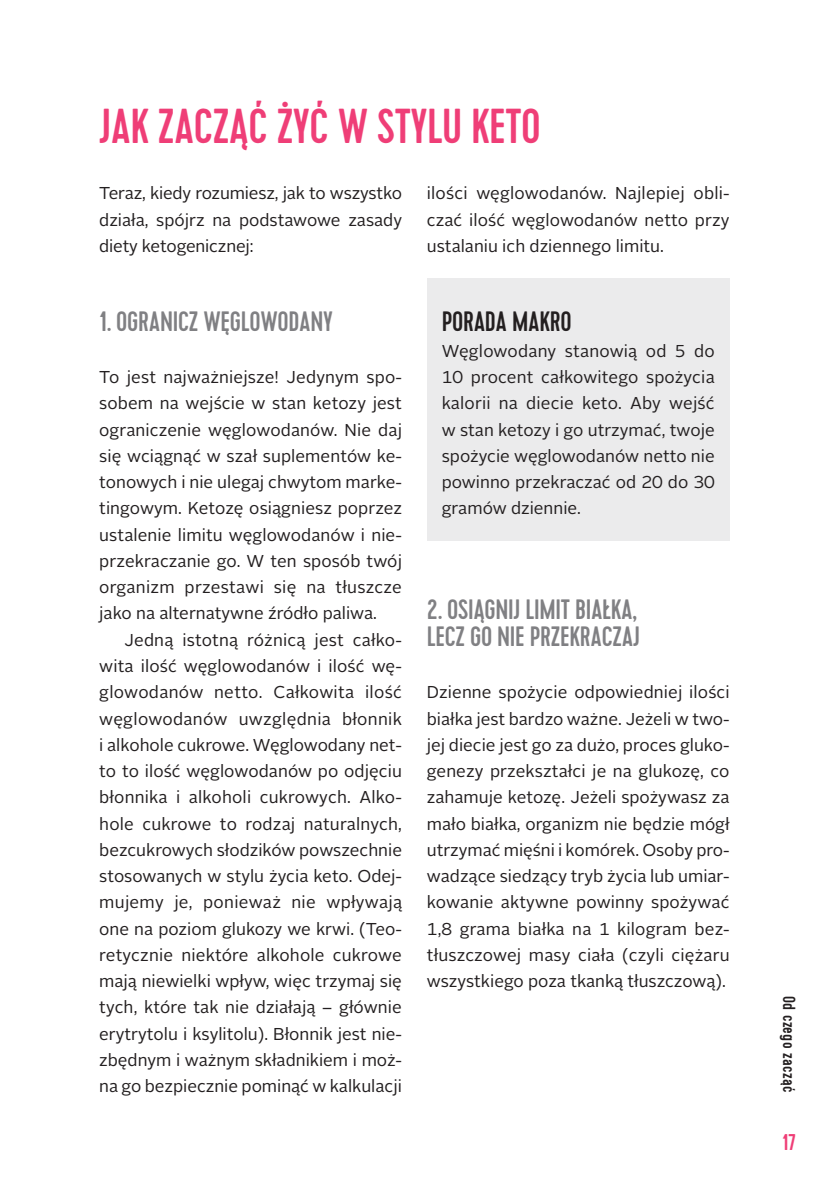
<style>
.page{position:relative;width:819px;height:1191px;background:#fff}
.page>*{position:absolute;margin:0;border:0;box-sizing:border-box;transform-origin:0 0}
.t1{font:500 49px "Cervo";color:#ef3e77}
.t2{font:500 28px/26.2px "Cervo";letter-spacing:-.01em;color:#808083}
.t3{font:500 28px "Cervo";color:#231f20}
.t4{font:500 22.75px "Cervo";color:#ef3e77}
.t5{font:500 17.5px "Cervo";color:#231f20}
.t6{font:17.15px/26.2px "Alright Sans";color:#231f20;text-align:justify}
</style>
<div class="page">
<div style="left:427px;top:278px;width:302px;height:263px;background:#ebebec"></div>
<h1 class="t1" style="left:99px;top:98px;width:78px">JAK ZACZĄ</h1>
<h1 class="t1" style="left:248px;top:98px;width:108px">Ć ŻY Ć WSTYLU</h1>
<h1 class="t1" style="left:471px;top:98px;width:18px">KETO</h1>
<p class="t6" style="left:99px;top:180px;width:304px">Teraz, kiedy rozumiesz, jak to wszystko działa, spójrz na podstawowe zasady diety ketogenicznej:</p>
<h2 class="t2" style="left:99px;top:308px;width:28px">1. OGRANICZ</h2>
<h2 class="t2" style="left:203px;top:308px;width:39px">WĘGLOWODANY</h2>
<p class="t6" style="left:99px;top:364px;width:304px">To jest najważniejsze! Jedynym spo&shy;sobem na wejście w stan ketozy jest ograniczenie węglowodanów. Nie daj się wciągnąć w szał suplementów ke&shy;tonowych i nie ulegaj chwytom marke&shy;tingowym. Ketozę osiągniesz poprzez ustalenie limitu węglowodanów i nie&shy;przekraczanie go. W ten sposób twój organizm przestawi się na tłuszcze jako na alternatywne źródło paliwa.</p>
<p class="t6" style="left:99px;top:627px;width:304px;text-indent:25px">Jedną istotną różnicą jest całko&shy;wita ilość węglowodanów i ilość wę&shy;glowodanów netto. Całkowita ilość węglowodanów uwzględnia błonnik i alkohole cukrowe. Węglowodany net&shy;to to ilość węglowodanów po odjęciu błonnika i alkoholi cukrowych. Alko&shy;hole cukrowe to rodzaj naturalnych, bezcukrowych słodzików powszechnie stosowanych w stylu życia keto. Odej&shy;mujemy je, ponieważ nie wpływają one na poziom glukozy we krwi. (Teo&shy;retycznie niektóre alkohole cukrowe mają niewielki wpływ, więc trzymaj się tych, które tak nie działają – głównie erytrytolu i ksylitolu). Błonnik jest nie&shy;zbędnym i ważnym składnikiem i moż&shy;na go bezpiecznie pominąć w kalkulacji</p>
<p class="t6" style="left:427px;top:180px;width:304px">ilości węglowodanów. Najlepiej obli&shy;czać ilość węglowodanów netto przy ustalaniu ich dziennego limitu.</p>
<h2 class="t3" style="left:441px;top:304px;width:12px">PORADA</h2>
<h2 class="t3" style="left:512px;top:304px;width:28px">MAKRO</h2>
<p class="t6" style="left:441px;top:338px;width:274px">Węglowodany stanowią od 5 do 10 procent całkowitego spożycia kalorii na diecie keto. Aby wejść w stan ketozy i go utrzymać, twoje spożycie węglowodanów netto nie powinno przekraczać od 20 do 30 gramów dziennie.</p>
<h2 class="t2" style="left:427px;top:597px;width:31px">2. OSIĄGNI</h2>
<h2 class="t2" style="left:427px;top:597px;width:211px;text-indent:87px">J LIMITBIAŁKA,<br>LECZ GONIEPRZEKRACZA</h2>
<h2 class="t2" style="left:633px;top:623px;width:8px">J</h2>
<p class="t6" style="left:427px;top:679px;width:304px">Dzienne spożycie odpowiedniej ilości białka jest bardzo ważne. Jeżeli w two&shy;jej diecie jest go za dużo, proces gluko&shy;genezy przekształci je na glukozę, co zahamuje ketozę. Jeżeli spożywasz za mało białka, organizm nie będzie mógł utrzymać mięśni i komórek. Osoby pro&shy;wadzące siedzący tryb życia lub umiar&shy;kowanie aktywne powinny spożywać 1,8 grama białka na 1 kilogram bez&shy;tłuszczowej masy ciała (czyli ciężaru wszystkiego poza tkanką tłuszczową).</p>
<p class="t5" style="left:799px;top:996px;width:98px;rotate:90deg">Od czego zacząć</p>
<h3 class="t4" style="left:782px;top:1128px;width:16px">17</h3>
</div>
